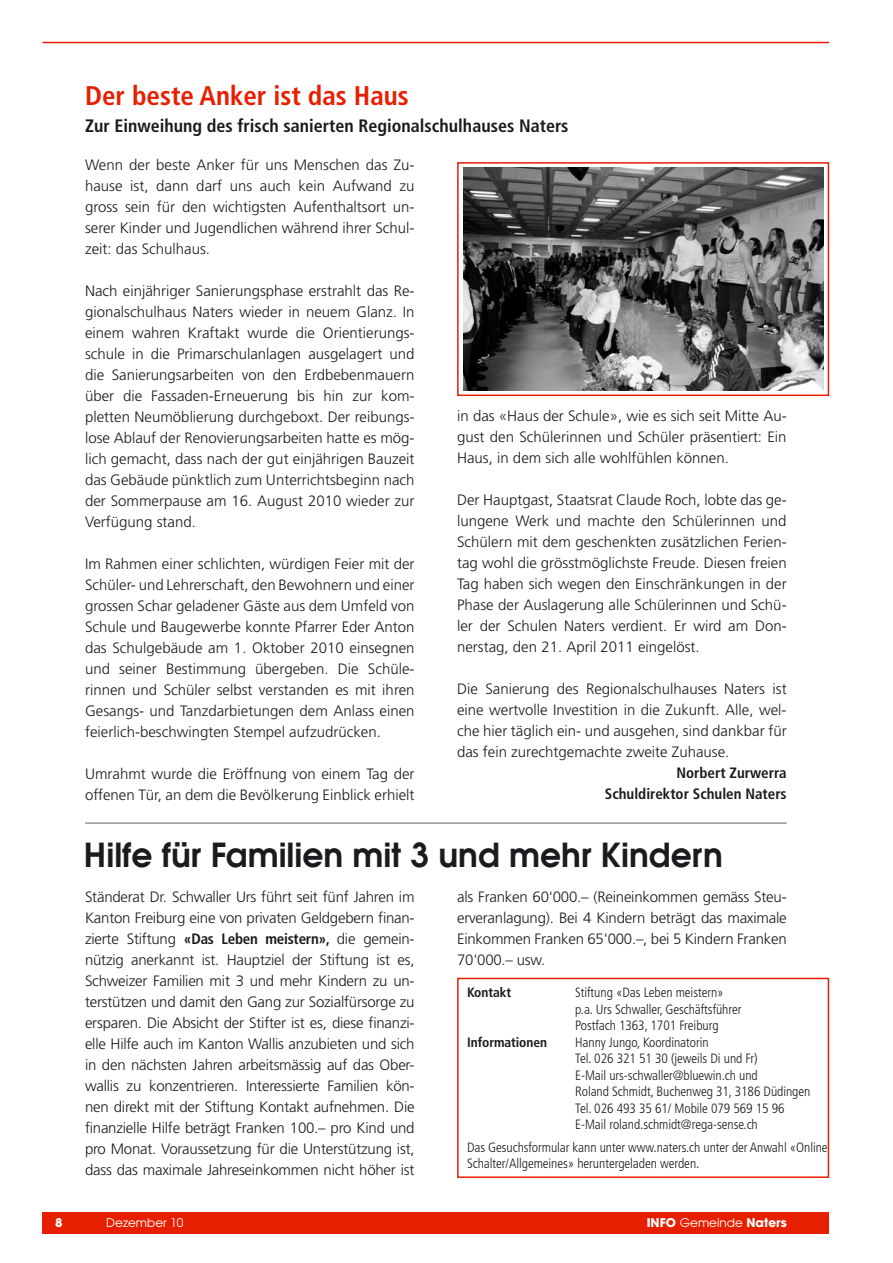
<style>
.page{position:relative;width:893px;height:1263px;background:#fff}
.page>*{position:absolute;margin:0;border:0;box-sizing:border-box;transform-origin:0 0}
.t1{font:600 33px "Avant Garde";color:#1b1b1f}
.t2{font:700 condensed 27px "Frutiger";color:#e71f01}
.t3{font:700 condensed 18px "Frutiger";color:#1b1b1f}
.t4{font:300 15px/21px "Frutiger";color:#1b1b1f;text-align:justify}
.t5{font:700 condensed 15px/21px "Frutiger";color:#1b1b1f;text-align:right}
.t6{font:300 condensed 13.5px/16.5px "Frutiger";letter-spacing:-.005em;color:#1b1b1f}
.t7{font:700 condensed 13.5px "Frutiger";letter-spacing:-.005em;color:#1b1b1f}
.t8{font:700 12px "Avant Garde";color:#fff}
.t9{font:12px "Avant Garde";color:#fff}
.s1{font-weight:700;font-stretch:condensed}
.s2{font-weight:400}
</style>
<div class="page">
<div style="left:43px;top:1212px;width:786px;height:21px;background:#e71f01"></div>
<hr style="left:43px;top:42px;width:786px;height:1px;background:#e71f01">
<div style="left:457px;top:978px;width:372px;height:200px;border:2px solid #e71f01"></div>
<hr style="left:85px;top:822px;width:702px;height:2px;background:#97979b">
<div style="left:457px;top:162px;width:372px;height:234px;border:2px solid #e71f01"></div>
<img style="left:463px;top:167px;width:361px;height:223px">
<h2 class="t2" style="left:85px;top:80px;width:325px">Der beste Anker ist das Haus</h2>
<p class="t3" style="left:85px;top:115px;width:485px">Zur Einweihung des frisch sanierten Regionalschulhauses Naters</p>
<p class="t4" style="left:85px;top:154px;width:331px">Wenn der beste Anker für uns Menschen das Zu&shy;hause ist, dann darf uns auch kein Aufwand zu gross sein für den wichtigsten Aufenthaltsort un&shy;serer Kinder und Jugendlichen während ihrer Schul&shy;zeit: das Schulhaus.</p>
<p class="t4" style="left:85px;top:280px;width:331px">Nach einjähriger Sanierungsphase erstrahlt das Re&shy;gionalschulhaus Naters wieder in neuem Glanz. In einem wahren Kraftakt wurde die Orientierungs&shy;schule in die Primarschulanlagen ausgelagert und die Sanierungsarbeiten von den Erdbebenmauern über die Fassaden-Erneuerung bis hin zur kom&shy;pletten Neumöblierung durchgeboxt. Der reibungs&shy;lose Ablauf der Renovierungsarbeiten hatte es mög&shy;lich gemacht, dass nach der gut einjährigen Bauzeit das Gebäude pünktlich zum Unterrichtsbeginn nach der Sommerpause am 16. August 2010 wieder zur Verfügung stand.</p>
<p class="t4" style="left:85px;top:553px;width:331px">Im Rahmen einer schlichten, würdigen Feier mit der Schüler- und Lehrerschaft, den Bewohnern und einer grossen Schar geladener Gäste aus dem Umfeld von Schule und Baugewerbe konnte Pfarrer Eder Anton das Schulgebäude am 1. Oktober 2010 einsegnen und seiner Bestimmung übergeben. Die Schüle&shy;rinnen und Schüler selbst verstanden es mit ihren Gesangs- und Tanzdarbietungen dem Anlass einen feierlich-beschwingten Stempel aufzudrücken.</p>
<p class="t4" style="left:85px;top:763px;width:331px">Umrahmt wurde die Eröffnung von einem Tag der offenen Tür, an dem die Bevölkerung Einblick erhielt</p>
<p class="t4" style="left:457px;top:405px;width:331px">in das «Haus der Schule», wie es sich seit Mitte Au&shy;gust den Schülerinnen und Schüler präsentiert: Ein Haus, in dem sich alle wohlfühlen können.</p>
<p class="t4" style="left:457px;top:489px;width:331px">Der Hauptgast, Staatsrat Claude Roch, lobte das ge&shy;lungene Werk und machte den Schülerinnen und Schülern mit dem geschenkten zusätzlichen Ferien&shy;tag wohl die grösstmöglichste Freude. Diesen freien Tag haben sich wegen den Einschränkungen in der Phase der Auslagerung alle Schülerinnen und Schü&shy;ler der Schulen Naters verdient. Er wird am Don&shy;nerstag, den 21. April 2011 eingelöst.</p>
<p class="t4" style="left:457px;top:678px;width:331px">Die Sanierung des Regionalschulhauses Naters ist eine wertvolle Investition in die Zukunft. Alle, wel&shy;che hier täglich ein- und ausgehen, sind dankbar für das fein zurechtgemachte zweite Zuhause.</p>
<p class="t5" style="left:605px;top:762px;width:183px">Norbert Zurwerra<br>Schuldirektor Schulen Naters</p>
<h1 class="t1" style="left:84px;top:834px;width:640px">Hilfe für Familien mit 3 und mehr Kindern</h1>
<p class="t4" style="left:85px;top:887px;width:331px">Ständerat Dr. Schwaller Urs führt seit fünf Jahren im Kanton Freiburg eine von privaten Geldgebern finan&shy;zierte Stiftung <span class="s1">«Das Leben meistern»,</span> die gemein&shy;nützig anerkannt ist. Hauptziel der Stiftung ist es, Schweizer Familien mit 3 und mehr Kindern zu un&shy;terstützen und damit den Gang zur Sozialfürsorge zu ersparen. Die Absicht der Stifter ist es, diese finanzi&shy;elle Hilfe auch im Kanton Wallis anzubieten und sich in den nächsten Jahren arbeitsmässig auf das Ober&shy;wallis zu konzentrieren. Interessierte Familien kön&shy;nen direkt mit der Stiftung Kontakt aufnehmen. Die finanzielle Hilfe beträgt Franken 100.– pro Kind und pro Monat. Voraussetzung für die Unterstützung ist, dass das maximale Jahreseinkommen nicht höher ist</p>
<p class="t4" style="left:457px;top:887px;width:331px">als Franken 60'000.– (Reineinkommen gemäss Steu&shy;erveranlagung). Bei 4 Kindern beträgt das maximale Einkommen Franken 65'000.–, bei 5 Kindern Franken 70'000.– usw.</p>
<p class="t7" style="left:467px;top:985px;width:46px">Kontakt</p>
<p class="t6" style="left:575px;top:985px;width:168px">Stiftung «Das Leben meistern» p.a. Urs Schwaller, Geschäftsführer<br>Postfach 1363, 1701 Freiburg</p>
<p class="t7" style="left:467px;top:1034px;width:81px">Informationen</p>
<p class="t6" style="left:575px;top:1034px;width:237px">Hanny Jungo, Koordinatorin<br>Tel. 026 321 51 30 (jeweils Di und Fr)<br>E-Mail urs-schwaller@bluewin.ch und<br>Roland Schmidt, Buchenweg 31, 3186 Düdingen Tel. 026 493 35 61/ Mobile 079 569 15 96<br>E-Mail roland.schmidt@rega-sense.ch</p>
<p class="t6" style="left:467px;top:1139px;width:362px">Das Gesuchsformular kann unter www.naters.ch unter der Anwahl «Online<br>Schalter/Allgemeines» heruntergeladen werden.</p>
<p class="t8" style="left:55px;top:1215px;width:9px">8</p>
<p class="t9" style="left:106px;top:1215px;width:79px">Dezember 10</p>
<p class="t8" style="left:647px;top:1215px;width:141px">INFO <span class="s2">Gemeinde</span> Naters</p>
</div>
